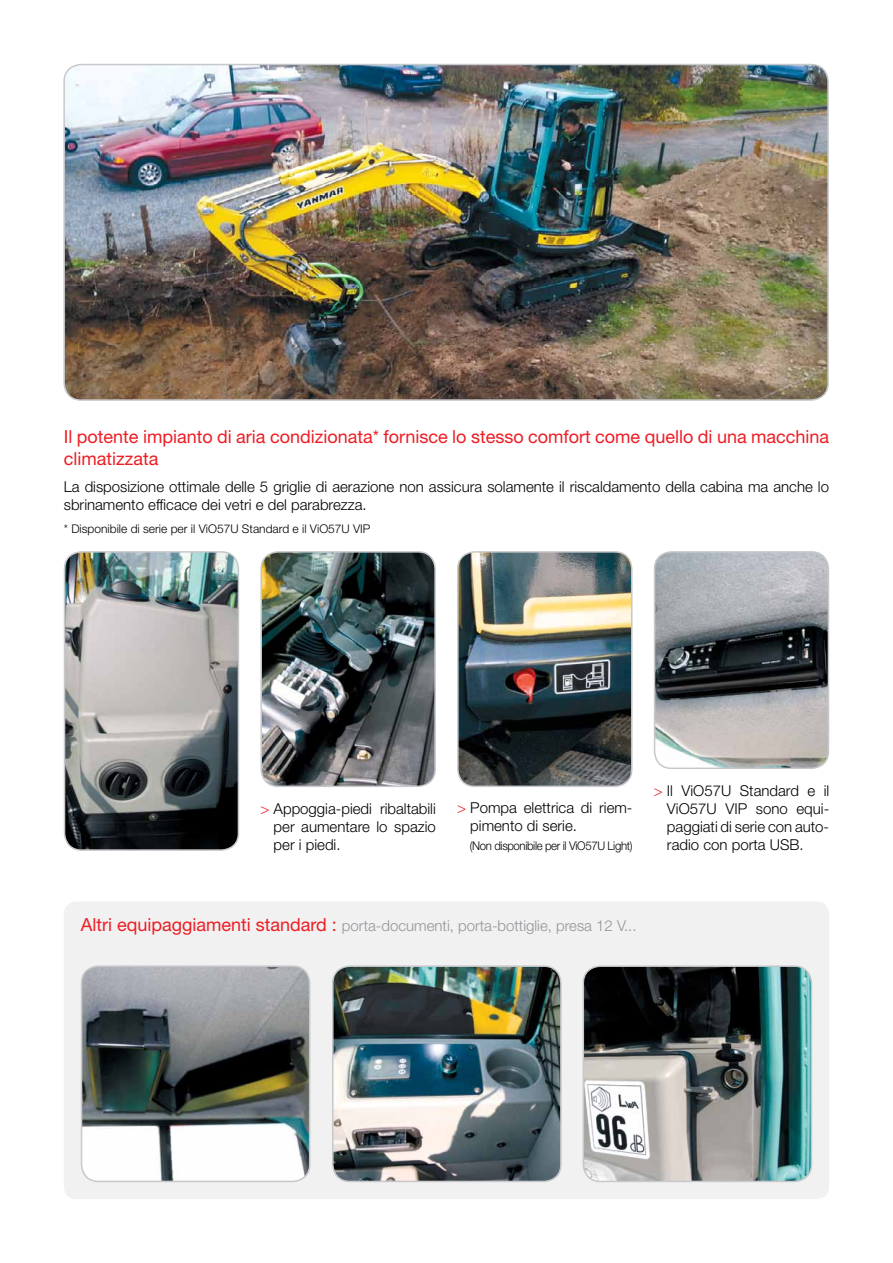
<style>
.page{position:relative;width:893px;height:1263px;background:#fff}
.page>*{position:absolute;margin:0;border:0;box-sizing:border-box;transform-origin:0 0}
.t1{font:18px/21.6px "Helvetica Neue LT Std";color:#ed1d24}
.t2{font:300 15px/18px "Helvetica Neue LT Std";color:#000}
.t3{font:300 15px "Helvetica Neue LT Std";color:#939598}
.t4{font:300 12px "Helvetica Neue LT Std";color:#000}
.t5{font:300 12px "Helvetica Neue LT Std";letter-spacing:-.03em;color:#000;scale:.95 1}
.s1{color:#ed1d24}
.s2{font-weight:400;font-size:18px;color:#ed1d24}
</style>
<div class="page">
<div style="left:64px;top:901px;width:765px;height:298px;background:#f1f1f2;border-radius:13px"></div>
<img style="left:583px;top:968px;width:228px;height:213px">
<div style="left:583px;top:965px;width:229px;height:217px;border:2px solid #c7c8ca;border-radius:17px"></div>
<img style="left:82px;top:968px;width:228px;height:213px">
<div style="left:81px;top:965px;width:229px;height:217px;border:2px solid #c7c8ca;border-radius:17px"></div>
<img style="left:335px;top:968px;width:224px;height:213px">
<div style="left:332px;top:965px;width:230px;height:217px;border:2px solid #c7c8ca;border-radius:17px"></div>
<img style="left:65px;top:552px;width:173px;height:298px">
<div style="left:64px;top:551px;width:175px;height:300px;border:2px solid #c7c8ca;border-radius:17px"></div>
<img style="left:263px;top:554px;width:172px;height:232px">
<div style="left:260px;top:551px;width:176px;height:236px;border:2px solid #c7c8ca;border-radius:17px"></div>
<img style="left:654px;top:552px;width:174px;height:216px">
<div style="left:654px;top:551px;width:175px;height:218px;border:2px solid #c7c8ca;border-radius:17px"></div>
<img style="left:458px;top:552px;width:174px;height:234px">
<div style="left:457px;top:551px;width:175px;height:236px;border:2px solid #c7c8ca;border-radius:17px"></div>
<img style="left:66px;top:65px;width:760px;height:333px">
<div style="left:63px;top:64px;width:766px;height:337px;border:2px solid #c7c8ca;border-radius:17px"></div>
<p class="t1" style="left:64px;top:426px;width:767px">Il potente impianto di aria condizionata* fornisce lo stesso comfort come quello di una macchina climatizzata</p>
<p class="t2" style="left:64px;top:477px;width:767px">La disposizione ottimale delle 5 griglie di aerazione non assicura solamente il riscaldamento della cabina ma anche lo sbrinamento efficace dei vetri e del parabrezza.</p>
<p class="t4" style="left:64px;top:521px;width:308px">* Disponibile di serie per il ViO57U Standard e il ViO57U VIP</p>
<p class="t2" style="left:274px;top:799px;width:164px;text-align:justify;text-indent:-13px"><span class="s1">&gt;</span> Appoggia-piedi ribaltabili per aumentare lo spazio per i piedi.</p>
<p class="t2" style="left:470px;top:798px;width:164px;text-indent:-13px"><span class="s1">&gt;</span> Pompa elettrica di riem&shy;pimento di serie.</p>
<p class="t5" style="left:470px;top:838px;width:173px">(Non disponibile per il ViO57U Light)</p>
<p class="t2" style="left:667px;top:781px;width:164px;text-align:justify;text-indent:-13px"><span class="s1">&gt;</span> Il ViO57U Standard e il ViO57U VIP sono equi&shy;paggiati di serie con auto&shy;radio con porta USB.</p>
<p class="t3" style="left:81px;top:917px;width:557px"><span class="s2">Altri equipaggiamenti standard :</span> porta-documenti, porta-bottiglie, presa 12 V...</p>
</div>
